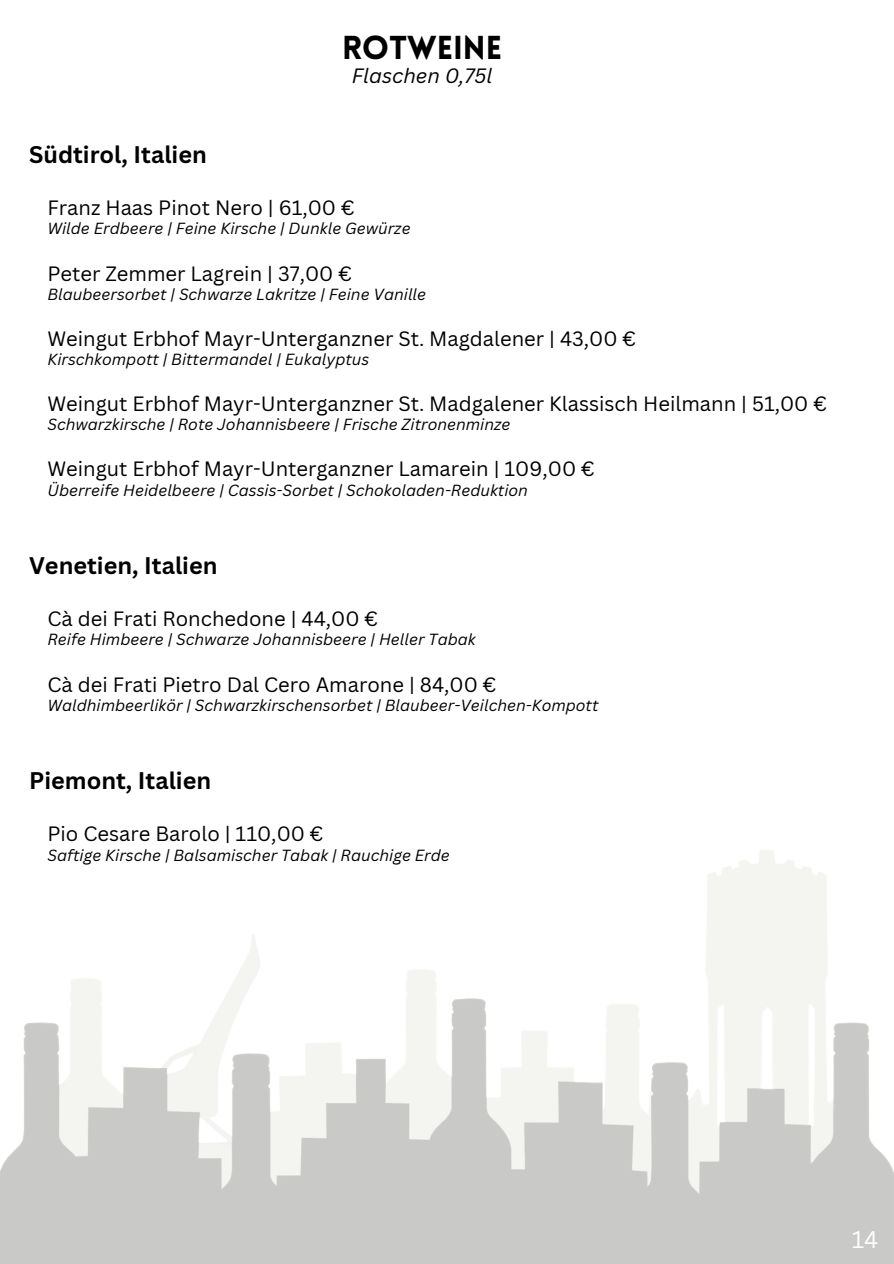
<style>
.page{position:relative;width:894px;height:1264px;background:#fff}
.page>*{position:absolute;margin:0;border:0;box-sizing:border-box;transform-origin:0 0}
.t1{font:900 32.4px "Lovelo";color:#000}
.t2{font:700 23.4px "Canva Sans";color:#000}
.t3{font:23.4px "Canva Sans";color:#fff}
.t4{font:20.25px "Canva Sans";color:#000}
.t5{font:italic 20.25px "Canva Sans";color:#000}
.t6{font:italic 15.75px "Canva Sans";color:#000}
</style>
<div class="page">
<img style="left:0;top:850px;width:893px;height:413px">
<h1 class="t1" style="left:342px;top:35px;width:161px">ROTWEINE</h1>
<h3 class="t2" style="left:29px;top:138px;width:179px">Südtirol, Italien</h3>
<p class="t5" style="left:352px;top:61px;width:142px">Flaschen 0,75l</p>
<p class="t4" style="left:47px;top:194px;width:308px">Franz Haas Pinot Nero | 61,00 €</p>
<p class="t6" style="left:47px;top:218px;width:364px">Wilde Erdbeere | Feine Kirsche | Dunkle Gewürze</p>
<p class="t4" style="left:47px;top:259px;width:306px">Peter Zemmer Lagrein | 37,00 €</p>
<p class="t6" style="left:47px;top:283px;width:380px">Blaubeersorbet | Schwarze Lakritze | Feine Vanille</p>
<h3 class="t4" style="left:47px;top:324px;width:590px">Weingut Erbhof Mayr-Unterganzner St. Magdalener | 43,00 €</h3>
<h3 class="t6" style="left:47px;top:348px;width:323px">Kirschkompott | Bittermandel | Eukalyptus</h3>
<h3 class="t4" style="left:47px;top:389px;width:780px">Weingut Erbhof Mayr-Unterganzner St. Madgalener Klassisch Heilmann | 51,00 €</h3>
<h3 class="t6" style="left:47px;top:413px;width:464px">Schwarzkirsche | Rote Johannisbeere | Frische Zitronenminze</h3>
<p class="t4" style="left:47px;top:455px;width:548px">Weingut Erbhof Mayr-Unterganzner Lamarein | 109,00 €</p>
<p class="t6" style="left:47px;top:479px;width:482px">Überreife Heidelbeere | Cassis-Sorbet | Schokoladen-Reduktion</p>
<p class="t2" style="left:29px;top:549px;width:190px">Venetien, Italien</p>
<p class="t4" style="left:47px;top:604px;width:332px">Cà dei Frati Ronchedone | 44,00 €</p>
<p class="t6" style="left:47px;top:628px;width:429px">Reife Himbeere | Schwarze Johannisbeere | Heller Tabak</p>
<p class="t4" style="left:47px;top:670px;width:450px">Cà dei Frati Pietro Dal Cero Amarone | 84,00 €</p>
<p class="t6" style="left:47px;top:694px;width:552px">Waldhimbeerlikör | Schwarzkirschensorbet | Blaubeer-Veilchen-Kompott</p>
<p class="t2" style="left:29px;top:764px;width:183px">Piemont, Italien</p>
<p class="t4" style="left:47px;top:819px;width:277px">Pio Cesare Barolo | 110,00 €</p>
<p class="t6" style="left:47px;top:843px;width:404px">Saftige Kirsche | Balsamischer Tabak | Rauchige Erde</p>
<p class="t3" style="left:851px;top:1222px;width:28px">14</p>
</div>
